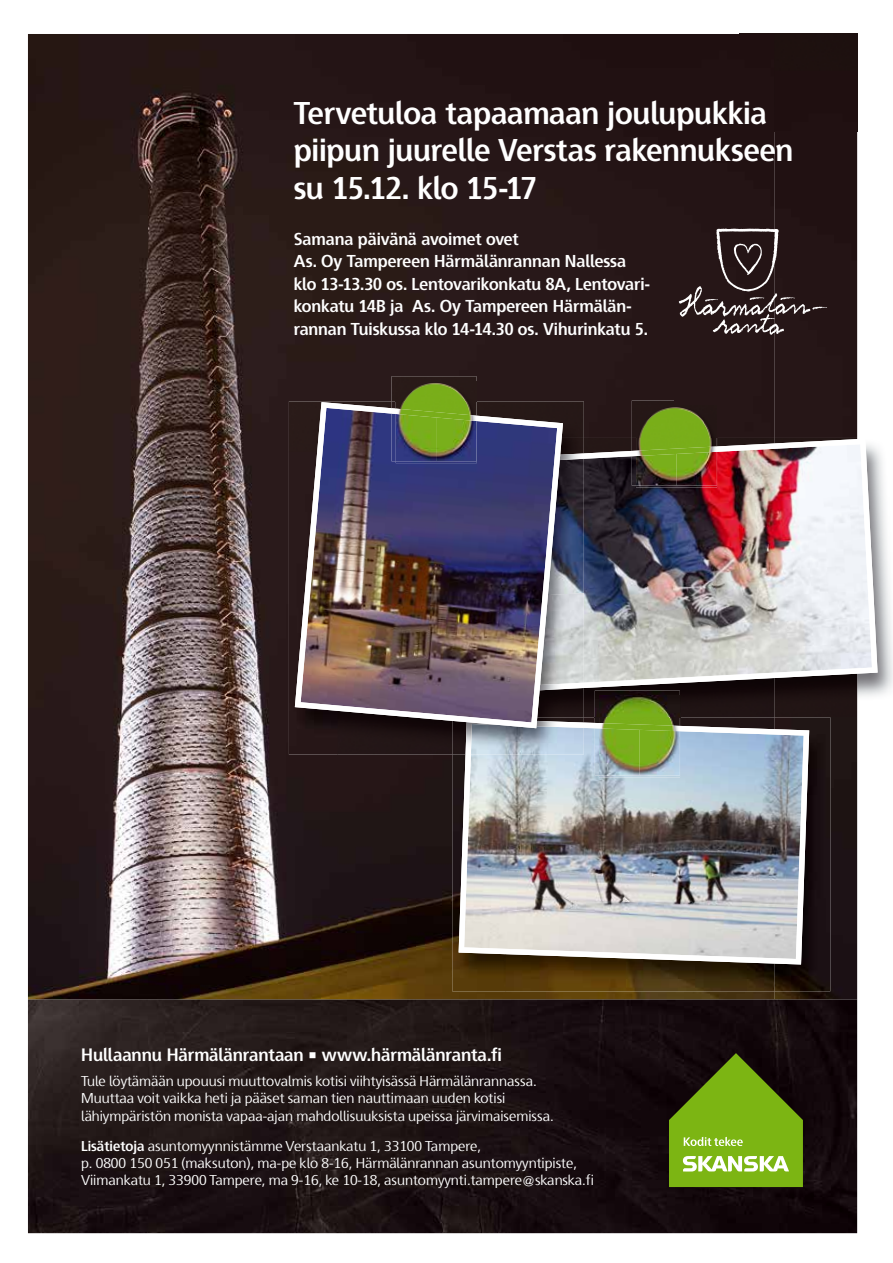
<style>
.page{position:relative;width:893px;height:1263px;background:#fff}
.page>*{position:absolute;margin:0;border:0;box-sizing:border-box;transform-origin:0 0}
.t1{font:700 31.5px/37.8px "Skanska Sans Pro";letter-spacing:-.01em;color:#fff}
.t2{font:700 18px "Skanska Sans Pro";letter-spacing:-.01em;color:#fff}
.t3{font:700 17.25px/22.5px "Skanska Sans Pro";letter-spacing:-.01em;color:#fff}
.t4{font:14.25px/17.1px "Skanska Sans Pro";color:#fff}
.s1{font-weight:700}
</style>
<div class="page">
<div style="left:774px;top:34px;width:83px;height:37px;background:#1e110f"></div>
<img style="left:28px;top:999px;width:829px;height:234px">
<svg style="left:669px;top:1053px;width:134px;height:134px;background:#698e20"></svg>
<div style="left:774px;top:71px;width:83px;height:928px;background:#211214"></div>
<img style="left:28px;top:34px;width:746px;height:965px">
<svg style="left:679px;top:229px;width:149px;height:106px;background:#3c2e2f"></svg>
<img style="left:774px;top:718px;width:56px;height:273px">
<img style="left:452px;top:754px;width:54px;height:237px">
<img style="left:506px;top:964px;width:268px;height:27px">
<img style="left:459px;top:718px;width:350px;height:246px">
<img style="left:599px;top:726px;width:81px;height:51px">
<img style="left:595px;top:728px;width:44px;height:47px">
<svg style="left:584px;top:718px;width:15px;height:10px"></svg>
<img style="left:599px;top:718px;width:81px;height:8px">
<img style="left:639px;top:730px;width:41px;height:45px">
<img style="left:563px;top:438px;width:330px;height:280px">
<svg style="left:680px;top:696px;width:1px;height:35px"></svg>
<img style="left:595px;top:690px;width:85px;height:27px">
<img style="left:563px;top:439px;width:315px;height:251px">
<img style="left:636px;top:406px;width:82px;height:81px">
<svg style="left:717px;top:438px;width:1px;height:14px"></svg>
<img style="left:632px;top:401px;width:42px;height:37px">
<img style="left:674px;top:401px;width:43px;height:5px">
<img style="left:632px;top:456px;width:4px;height:30px">
<svg style="left:632px;top:438px;width:4px;height:18px"></svg>
<img style="left:636px;top:456px;width:40px;height:30px">
<img style="left:676px;top:456px;width:41px;height:30px">
<img style="left:636px;top:446px;width:81px;height:10px">
<img style="left:289px;top:401px;width:295px;height:51px">
<div style="left:289px;top:452px;width:49px;height:302px;background:#281819"></div>
<img style="left:338px;top:728px;width:114px;height:26px">
<img style="left:452px;top:717px;width:132px;height:37px">
<img style="left:465px;top:721px;width:119px;height:33px">
<img style="left:563px;top:453px;width:21px;height:237px">
<img style="left:295px;top:402px;width:268px;height:326px">
<img style="left:396px;top:416px;width:81px;height:47px">
<svg style="left:477px;top:381px;width:1px;height:40px"></svg>
<img style="left:392px;top:376px;width:85px;height:25px">
<img style="left:392px;top:414px;width:44px;height:47px">
<svg style="left:392px;top:401px;width:4px;height:13px"></svg>
<img style="left:396px;top:381px;width:81px;height:35px">
<img style="left:436px;top:417px;width:41px;height:44px">
<h1 class="t1" style="left:294px;top:93px;width:501px">Tervetuloa tapaamaan joulupukkia piipun juurelle Verstas rakennukseen su 15.12. klo 15-17</h1>
<p class="t3" style="left:294px;top:227px;width:358px">Samana päivänä avoimet ovet<br>As. Oy Tampereen Härmälänrannan Nallessa klo 13-13.30 os. Lentovarikonkatu 8A, Lentovari&shy;konkatu 14B ja As. Oy Tampereen Härmälän&shy;rannan Tuiskussa klo 14-14.30 os. Vihurinkatu 5.</p>
<p class="t2" style="left:81px;top:1044px;width:422px">Hullaannu Härmälänrantaan • www.härmälänranta.fi</p>
<p class="t4" style="left:81px;top:1073px;width:474px">Tule löytämään upouusi muuttovalmis kotisi viihtyisässä Härmälänrannassa.<br>Muuttaa voit vaikka heti ja pääset saman tien nauttimaan uuden kotisi lähiympäristön monista vapaa-ajan mahdollisuuksista upeissa järvimaisemissa.</p>
<p class="t4" style="left:81px;top:1137px;width:514px"><span class="s1">Lisätietoja</span> asuntomyynnistämme Verstaankatu 1, 33100 Tampere,<br>p. 0800 150 051 (maksuton), ma-pe klo 8-16, Härmälänrannan asuntomyyntipiste,<br>Viimankatu 1, 33900 Tampere, ma 9-16, ke 10-18, asuntomyynti.tampere@skanska.fi</p>
</div>
